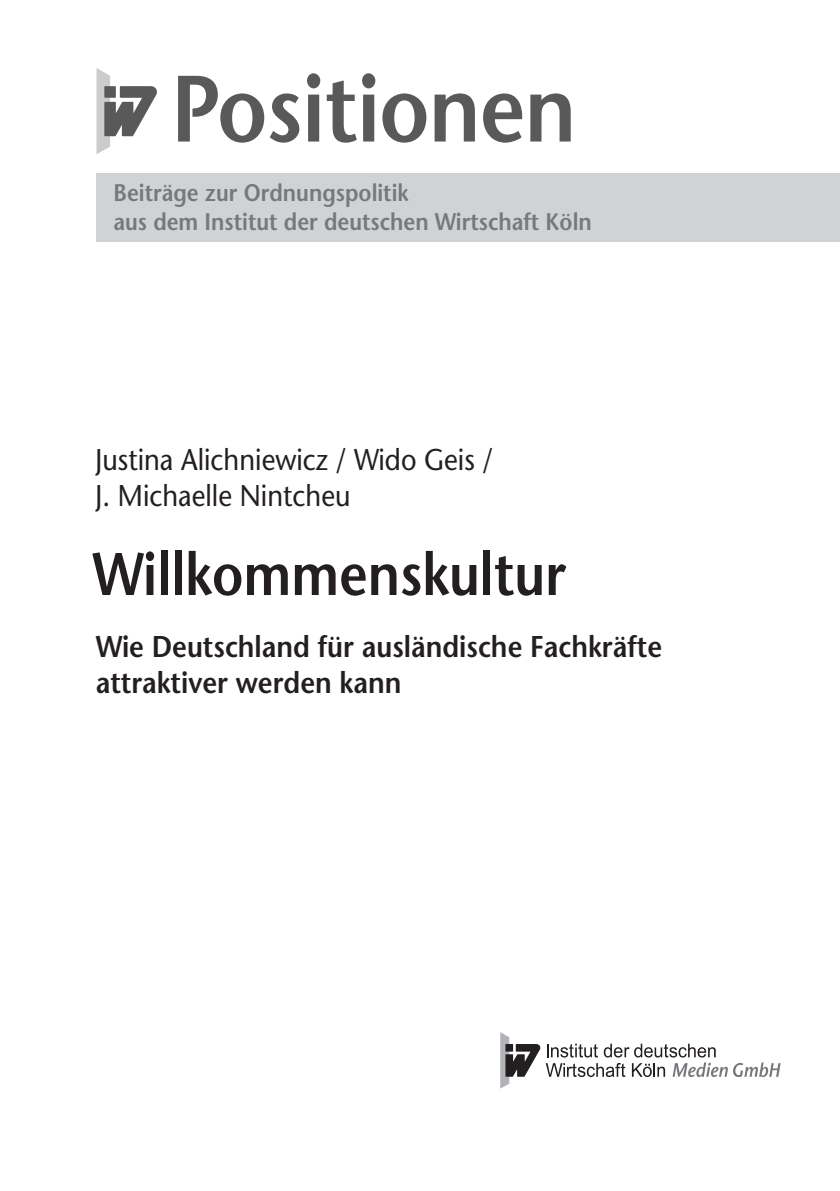
<style>
.page{position:relative;width:840px;height:1191px;background:#fff}
.page>*{position:absolute;margin:0;border:0;box-sizing:border-box;transform-origin:0 0}
.t1{font:600 60px "Stone Sans";color:#231f20;scale:.87 1}
.t2{font:600 30px/36px "Stone Sans";color:#231f20;scale:.9 1}
.t3{font:30px/36px "Stone Sans";color:#231f20;scale:.9 1}
.t4{font:600 24px/29px "Stone Sans";color:#76787b;scale:.9 1}
</style>
<div class="page">
<div style="left:96px;top:174px;width:743px;height:68px;background:#d1d2d4"></div>
<svg style="left:178px;top:76px;width:121px;height:67px"></svg>
<svg style="left:307px;top:73px;width:13px;height:68px"></svg>
<svg style="left:326px;top:80px;width:30px;height:63px"></svg>
<svg style="left:362px;top:73px;width:13px;height:68px"></svg>
<svg style="left:382px;top:93px;width:44px;height:50px"></svg>
<svg style="left:434px;top:93px;width:40px;height:48px"></svg>
<svg style="left:483px;top:93px;width:39px;height:50px"></svg>
<svg style="left:530px;top:93px;width:40px;height:48px"></svg>
<svg style="left:96px;top:68px;width:61px;height:86px"></svg>
<svg style="left:500px;top:1032px;width:280px;height:56px"></svg>
<p class="t4" style="left:113px;top:177px;width:532px">Beiträge zur Ordnungspolitik<br>aus dem Institut der deutschen Wirtschaft Köln</p>
<p class="t3" style="left:95px;top:441px;width:443px">Justina Alichniewicz / Wido Geis /<br>J. Michaelle Nintcheu</p>
<h1 class="t1" style="left:92px;top:537px;width:546px">Willkommenskultur</h1>
<p class="t2" style="left:96px;top:628px;width:630px">Wie Deutschland für ausländische Fachkräfte attraktiver werden kann</p>
</div>
